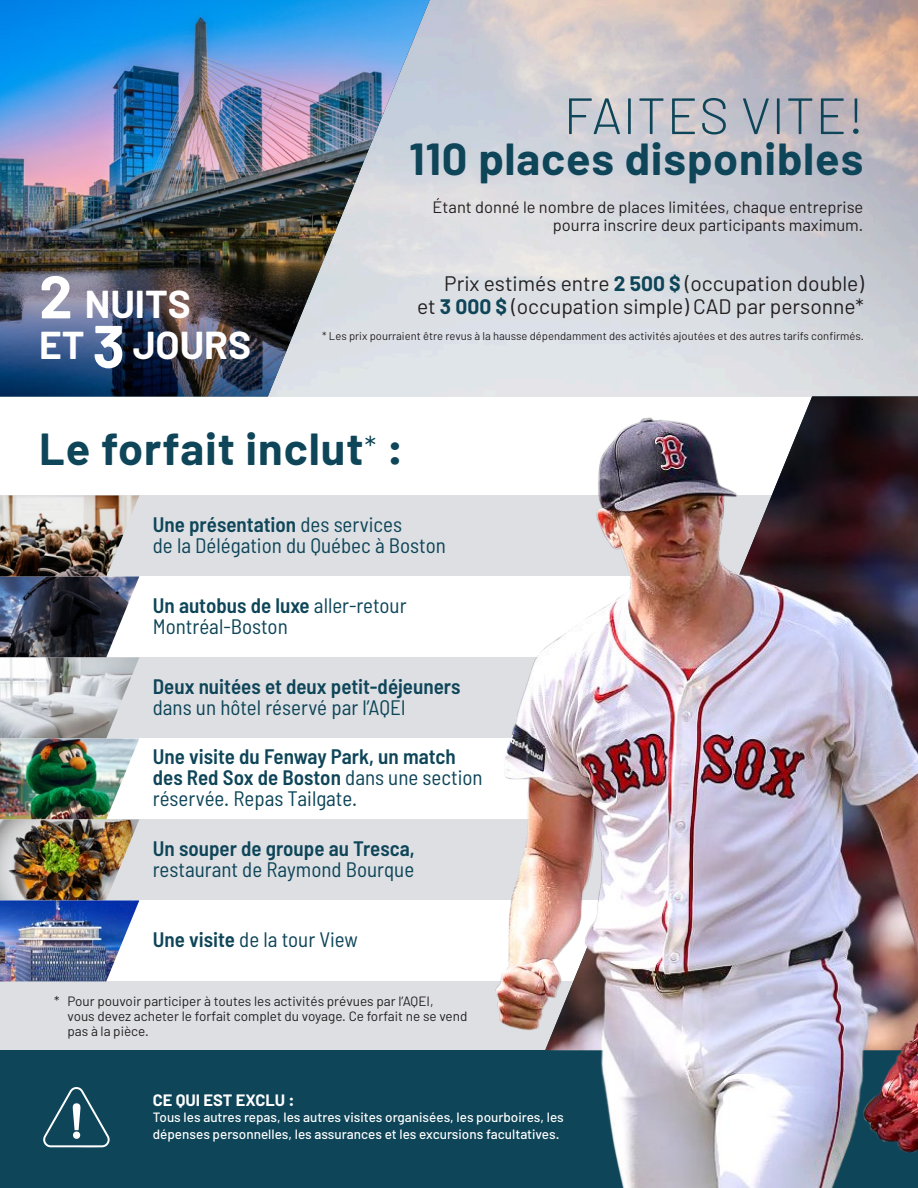
<style>
.page{position:relative;width:918px;height:1188px;background:#fff}
.page>*{position:absolute;margin:0;border:0;box-sizing:border-box;transform-origin:0 0}
.t1{font:300 51px "Barlow";letter-spacing:.02em;color:#0e4558}
.t2{font:700 45px "Barlow";letter-spacing:.02em;color:#0e4558}
.t3{font:700 39px/40.5px "Barlow";color:#fff}
.t4{font:semi-condensed 21px/21px "Barlow";color:#0e4558}
.t5{font:600 semi-condensed 21px/21px "Barlow";color:#0e4558}
.t6{font:21px/22.5px "Barlow";color:#231f20;text-align:right}
.t7{font:16.5px/18px "Barlow";color:#231f20;text-align:right}
.t8{font:700 16.5px "Barlow";color:#fff}
.t9{font:13.5px/15px "Barlow";color:#231f20}
.t10{font:500 13.5px/16.5px "Barlow";color:#fff}
.t11{font:11.25px "Barlow";color:#231f20}
.s1{font-size:60px}
.s2{font-weight:700;color:#0e4558}
.s3{font-weight:600}
.s4{font-weight:400}
</style>
<div class="page">
<div style="left:0;top:495px;width:918px;height:81px;background:#dddfe3"></div>
<div style="left:0;top:657px;width:918px;height:81px;background:#dddfe3"></div>
<div style="left:0;top:819px;width:918px;height:81px;background:#dddfe3"></div>
<div style="left:0;top:981px;width:918px;height:69px;background:#dddfe3"></div>
<div style="left:0;top:1050px;width:918px;height:138px;background:#0e4558"></div>
<img style="left:0;top:0;width:430px;height:396px">
<img style="left:0;top:495px;width:139px;height:486px">
<img style="left:470px;top:396px;width:448px;height:792px">
<svg style="left:43px;top:1087px;width:67px;height:61px"></svg>
<p class="t1" style="left:564px;top:84px;width:302px">FAITES VITE!</p>
<p class="t3" style="left:39px;top:284px;width:214px"><span class="s1">2</span> NUITS<br>ET <span class="s1">3</span> JOURS</p>
<p class="t2" style="left:409px;top:130px;width:456px">110 places disponibles</p>
<p class="t7" style="left:433px;top:197px;width:432px">Étant donné le nombre de places limitées, chaque entreprise pourra inscrire deux participants maximum.</p>
<p class="t6" style="left:417px;top:272px;width:448px">Prix estimés entre <span class="s2">2 500 $</span> (occupation double)<br>et <span class="s2">3 000 $</span> (occupation simple) CAD par personne*</p>
<p class="t11" style="left:322px;top:329px;width:543px">* Les prix pourraient être revus à la hausse dépendamment des activités ajoutées et des autres tarifs confirmés.</p>
<p class="t2" style="left:39px;top:421px;width:366px">Le forfait inclut<sup>*</sup> :</p>
<p class="t4" style="left:153px;top:513px;width:295px"><span class="s3">Une présentation</span> des services<br>de la Délégation du Québec à Boston</p>
<p class="t4" style="left:153px;top:594px;width:255px"><span class="s3">Un autobus de luxe</span> aller-retour<br>Montréal-Boston</p>
<p class="t5" style="left:153px;top:675px;width:309px">Deux nuitées et deux petit-déjeuners <span class="s4">dans un hôtel réservé par l’AQEI</span></p>
<p class="t5" style="left:153px;top:746px;width:331px">Une visite du Fenway Park, un match des Red Sox de Boston <span class="s4">dans une section réservée. Repas Tailgate.</span></p>
<p class="t4" style="left:153px;top:837px;width:263px"><span class="s3">Un souper de groupe au Tresca, </span>restaurant de Raymond Bourque</p>
<p class="t4" style="left:153px;top:929px;width:207px"><span class="s3">Une visite</span> de la tour View</p>
<p class="t9" style="left:68px;top:994px;width:401px;text-indent:-14px">* Pour pouvoir participer à toutes les activités prévues par l’AQEI,<br>vous devez acheter le forfait complet du voyage. Ce forfait ne se vend pas à la pièce.</p>
<p class="t8" style="left:153px;top:1090px;width:143px">CE QUI EST EXCLU :</p>
<p class="t10" style="left:153px;top:1109px;width:413px">Tous les autres repas, les autres visites organisées, les pourboires, les dépenses personnelles, les assurances et les excursions facultatives.</p>
</div>
